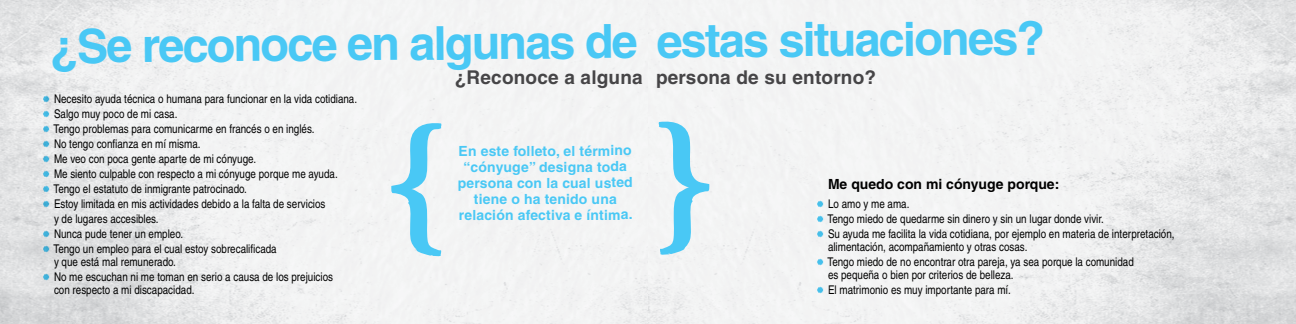
<style>
.page{position:relative;width:1296px;height:324px;background:#fff}
.page>*{position:absolute;margin:0;border:0;box-sizing:border-box;transform-origin:0 0}
.t1{font:700 47px "Helvetica";letter-spacing:-.05em;color:#49c8f5}
.t2{font:700 19px "Helvetica";letter-spacing:.01em;color:#464547}
.t3{font:700 14px/16px "Helvetica";letter-spacing:.005em;color:#49c8f5;text-align:center}
.t4{font:700 14px "Helvetica";color:#000}
.t5{font:condensed 12px/15px "Helvetica";color:#000}
</style>
<div class="page">
<img style="left:0;top:0;width:1296px;height:324px">
<svg style="left:43px;top:96px;width:6px;height:6px"></svg>
<svg style="left:43px;top:111px;width:6px;height:6px"></svg>
<svg style="left:43px;top:126px;width:6px;height:6px"></svg>
<svg style="left:43px;top:141px;width:6px;height:6px"></svg>
<svg style="left:43px;top:156px;width:6px;height:6px"></svg>
<svg style="left:43px;top:171px;width:6px;height:6px"></svg>
<svg style="left:43px;top:186px;width:6px;height:6px"></svg>
<svg style="left:43px;top:201px;width:6px;height:6px"></svg>
<svg style="left:43px;top:231px;width:6px;height:6px"></svg>
<svg style="left:43px;top:246px;width:6px;height:6px"></svg>
<svg style="left:43px;top:274px;width:6px;height:6px"></svg>
<svg style="left:817px;top:201px;width:6px;height:6px"></svg>
<svg style="left:817px;top:216px;width:6px;height:6px"></svg>
<svg style="left:817px;top:231px;width:6px;height:6px"></svg>
<svg style="left:817px;top:259px;width:6px;height:6px"></svg>
<svg style="left:817px;top:287px;width:6px;height:6px"></svg>
<svg style="left:391px;top:122px;width:51px;height:135px"></svg>
<svg style="left:658px;top:120px;width:52px;height:136px"></svg>
<h1 class="t1" style="left:50px;top:13px;width:997px">¿Se reconoce en algunas de estas situaciones?</h1>
<p class="t5" style="left:54px;top:91px;width:305px">Necesito ayuda técnica o humana para funcionar en la vida cotidiana.<br>Salgo muy poco de mi casa.<br>Tengo problemas para comunicarme en francés o en inglés.<br>No tengo confianza en mí misma.<br>Me veo con poca gente aparte de mi cónyuge.<br>Me siento culpable con respecto a mi cónyuge porque me ayuda.<br>Tengo el estatuto de inmigrante patrocinado.<br>Estoy limitada en mis actividades debido a la falta de servicios<br>y de lugares accesibles.<br>Nunca pude tener un empleo.<br>Tengo un empleo para el cual estoy sobrecalificada</p>
<p class="t5" style="left:54px;top:254px;width:281px">y que está mal remunerado.<br>No me escuchan ni me toman en serio a causa de los prejuicios</p>
<p class="t5" style="left:54px;top:282px;width:142px">con respecto a mi discapacidad.</p>
<h2 class="t2" style="left:455px;top:66px;width:423px">¿Reconoce a alguna persona de su entorno?</h2>
<p class="t3" style="left:458px;top:143px;width:177px">En este folleto, el término “cónyuge” designa toda persona con la cual usted tiene o ha tenido una relación afectiva e íntima.</p>
<p class="t4" style="left:828px;top:175px;width:233px">Me quedo con mi cónyuge porque:</p>
<p class="t5" style="left:828px;top:196px;width:349px">Lo amo y me ama.<br>Tengo miedo de quedarme sin dinero y sin un lugar donde vivir.<br>Su ayuda me facilita la vida cotidiana, por ejemplo en materia de interpretación,</p>
<p class="t5" style="left:828px;top:239px;width:308px">alimentación, acompañamiento y otras cosas.<br>Tengo miedo de no encontrar otra pareja, ya sea porque la comunidad</p>
<p class="t5" style="left:828px;top:267px;width:187px">es pequeña o bien por criterios de belleza.<br>El matrimonio es muy importante para mí.</p>
</div>
